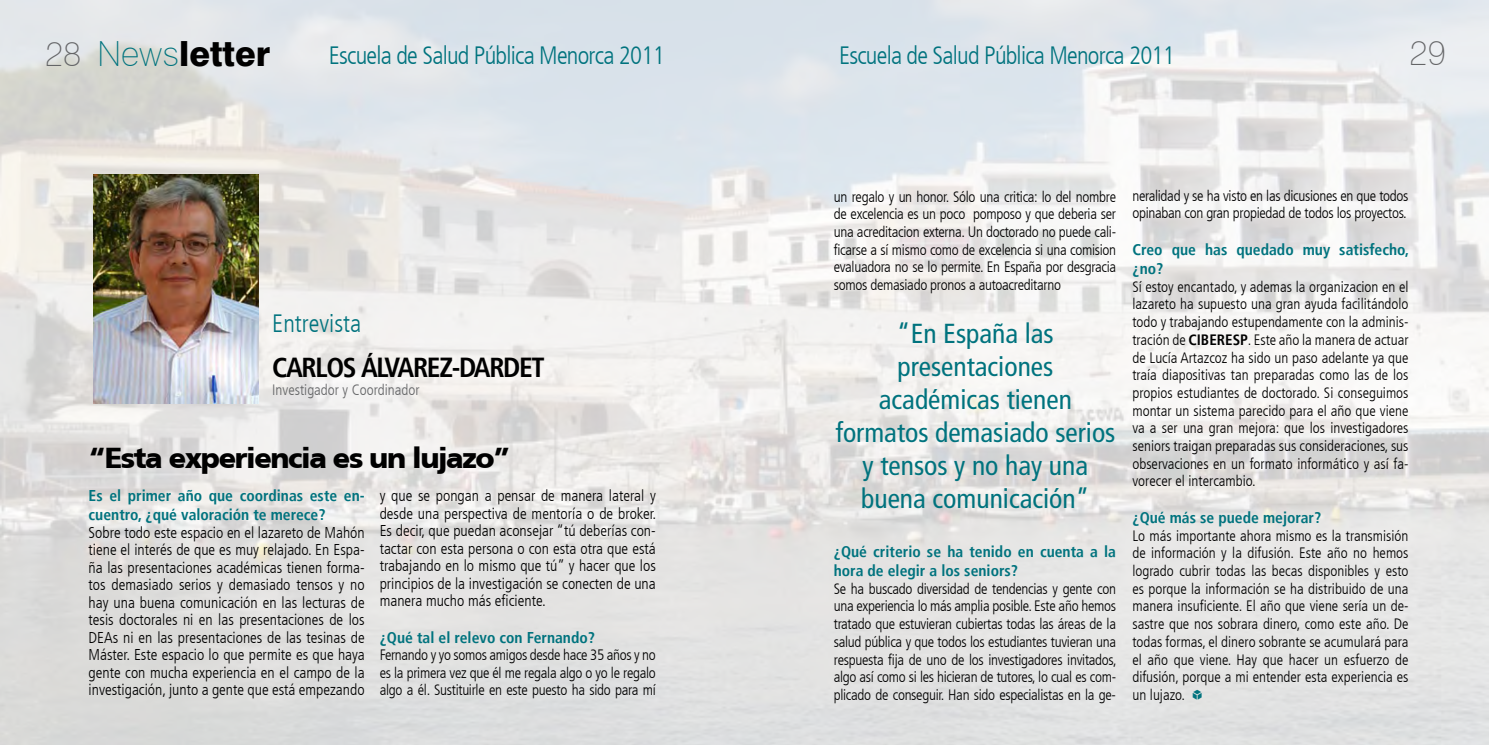
<style>
.page{position:relative;width:1489px;height:745px;background:#fff}
.page>*{position:absolute;margin:0;border:0;box-sizing:border-box;transform-origin:0 0}
.t1{font:800 34.62px "Swiss 721 BT";color:#000}
.t2{font:100 34.62px "Swiss 721 BT";color:#646567}
.t3{font:900 28.75px "Frutiger CE";letter-spacing:-.05em;color:#000}
.t4{font:condensed 27.5px/33px "Frutiger LT";color:#00737e;text-align:center}
.t5{font:700 condensed 27.5px "Frutiger LT";color:#000}
.t6{font:300 condensed 25px "Frutiger LT";letter-spacing:-.03em;color:#00737e}
.t7{font:300 condensed 25px "Frutiger LT";color:#00737e}
.t8{font:300 condensed 15.62px/17.5px "Frutiger LT";color:#000;text-align:justify}
.t9{font:700 condensed 15.62px/18.9px "Frutiger LT";color:#00737e}
.t10{font:300 condensed 15px/17.6px "Frutiger LT";letter-spacing:-.02em;color:#000;text-align:justify}
.t11{font:300 condensed 15px "Frutiger LT";color:#646567}
.s1{font-weight:100;color:#646567}
.s2{font-weight:100;color:#00737e}
.s3{font-weight:700}
.s4{color:#00737e}
</style>
<div class="page">
<img style="left:0;top:0;width:1488px;height:744px">
<img style="left:93px;top:174px;width:165px;height:229px">
<h1 class="t1" style="left:45px;top:32px;width:227px"><span class="s1">28</span> <span class="s2">News</span>letter</h1>
<h3 class="t6" style="left:329px;top:41px;width:337px">Escuela de Salud Pública Menorca 2011</h3>
<h3 class="t6" style="left:839px;top:41px;width:337px">Escuela de Salud Pública Menorca 2011</h3>
<h1 class="t2" style="left:1409px;top:31px;width:38px">29</h1>
<h3 class="t7" style="left:272px;top:309px;width:90px">Entrevista</h3>
<h3 class="t5" style="left:272px;top:350px;width:29px">Carlos</h3>
<h3 class="t5" style="left:361px;top:350px;width:29px">Álvare</h3>
<h3 class="t5" style="left:439px;top:350px;width:50px">z-Dardet</h3>
<p class="t11" style="left:272px;top:381px;width:149px">Investigador y Coordinador</p>
<h2 class="t3" style="left:89px;top:440px;width:423px">“Esta experiencia es un lujazo”</h2>
<p class="t9" style="left:89px;top:486px;width:277px">Es el primer año que coordinas este en&shy;cuentro, ¿qué valoración te merece?</p>
<p class="t8" style="left:89px;top:523px;width:278px">Sobre todo este espacio en el lazareto de Mahón tiene el interés de que es muy relajado. En Espa&shy;ña las presentaciones académicas tienen forma&shy;tos demasiado serios y demasiado tensos y no hay una buena comunicación en las lecturas de tesis doctorales ni en las presentaciones de los DEAs ni en las presentaciones de las tesinas de Máster. Este espacio lo que permite es que haya gente con mucha experiencia en el campo de la investigación, junto a gente que está empezando</p>
<p class="t8" style="left:380px;top:487px;width:278px">y que se pongan a pensar de manera lateral y desde una perspectiva de mentoría o de broker.<br>Es decir, que puedan aconsejar “tú deberías con&shy;tactar con esta persona o con esta otra que está trabajando en lo mismo que tú” y hacer que los principios de la investigación se conecten de una manera mucho más eficiente.</p>
<p class="t9" style="left:380px;top:627px;width:217px">¿Qué tal el relevo con Fernando?</p>
<p class="t10" style="left:380px;top:646px;width:277px">Fernando y yo somos amigos desde hace 35 años y no es la primera vez que él me regala algo o yo le regalo algo a él. Sustituirle en este puesto ha sido para mí</p>
<p class="t10" style="left:833px;top:188px;width:284px">un regalo y un honor. Sólo una critica: lo del nombre de excelencia es un poco pomposo y que deberia ser una acreditacion externa. Un doctorado no puede cali&shy;ficarse a sí mismo como de excelencia si una comision evaluadora no se lo permite. En España por desgracia somos demasiado pronos a autoacreditarno</p>
<h3 class="t4" style="left:835px;top:317px;width:281px">“En España las presentaciones académicas tienen formatos demasiado serios y tensos y no hay una buena comunicación”</h3>
<p class="t9" style="left:833px;top:542px;width:284px">¿Qué criterio se ha tenido en cuenta a la hora de elegir a los seniors?</p>
<p class="t10" style="left:833px;top:579px;width:284px">Se ha buscado diversidad de tendencias y gente con una experiencia lo más amplia posible. Este año hemos tratado que estuvieran cubiertas todas las áreas de la salud pública y que todos los estudiantes tuvieran una respuesta fija de uno de los investigadores invitados, algo así como si les hicieran de tutores, lo cual es com&shy;plicado de conseguir. Han sido especialistas en la ge-</p>
<p class="t10" style="left:1132px;top:187px;width:277px">neralidad y se ha visto en las dicusiones en que todos opinaban con gran propiedad de todos los proyectos.</p>
<p class="t9" style="left:1132px;top:240px;width:278px">Creo que has quedado muy satisfecho, ¿no?</p>
<p class="t10" style="left:1132px;top:278px;width:278px">Sí estoy encantado, y ademas la organizacion en el lazareto ha supuesto una gran ayuda facilitándolo todo y trabajando estupendamente con la adminis&shy;tración de <span class="s3">CIBERESP</span>. Este año la manera de actuar de Lucía Artazcoz ha sido un paso adelante ya que traía diapositivas tan preparadas como las de los propios estudiantes de doctorado. Si conseguimos montar un sistema parecido para el año que viene va a ser una gran mejora: que los investigadores seniors traigan preparadas sus consideraciones, sus observaciones en un formato informático y así fa&shy;vorecer el intercambio.</p>
<p class="t9" style="left:1132px;top:508px;width:190px">¿Qué más se puede mejorar?</p>
<p class="t10" style="left:1132px;top:526px;width:278px">Lo más importante ahora mismo es la transmisión de información y la difusión. Este año no hemos logrado cubrir todas las becas disponibles y esto es porque la información se ha distribuido de una manera insuficiente. El año que viene sería un de&shy;sastre que nos sobrara dinero, como este año. De todas formas, el dinero sobrante se acumulará para el año que viene. Hay que hacer un esfuerzo de difusión, porque a mi entender esta experiencia es un lujazo. <span class="s4">✔</span></p>
</div>
